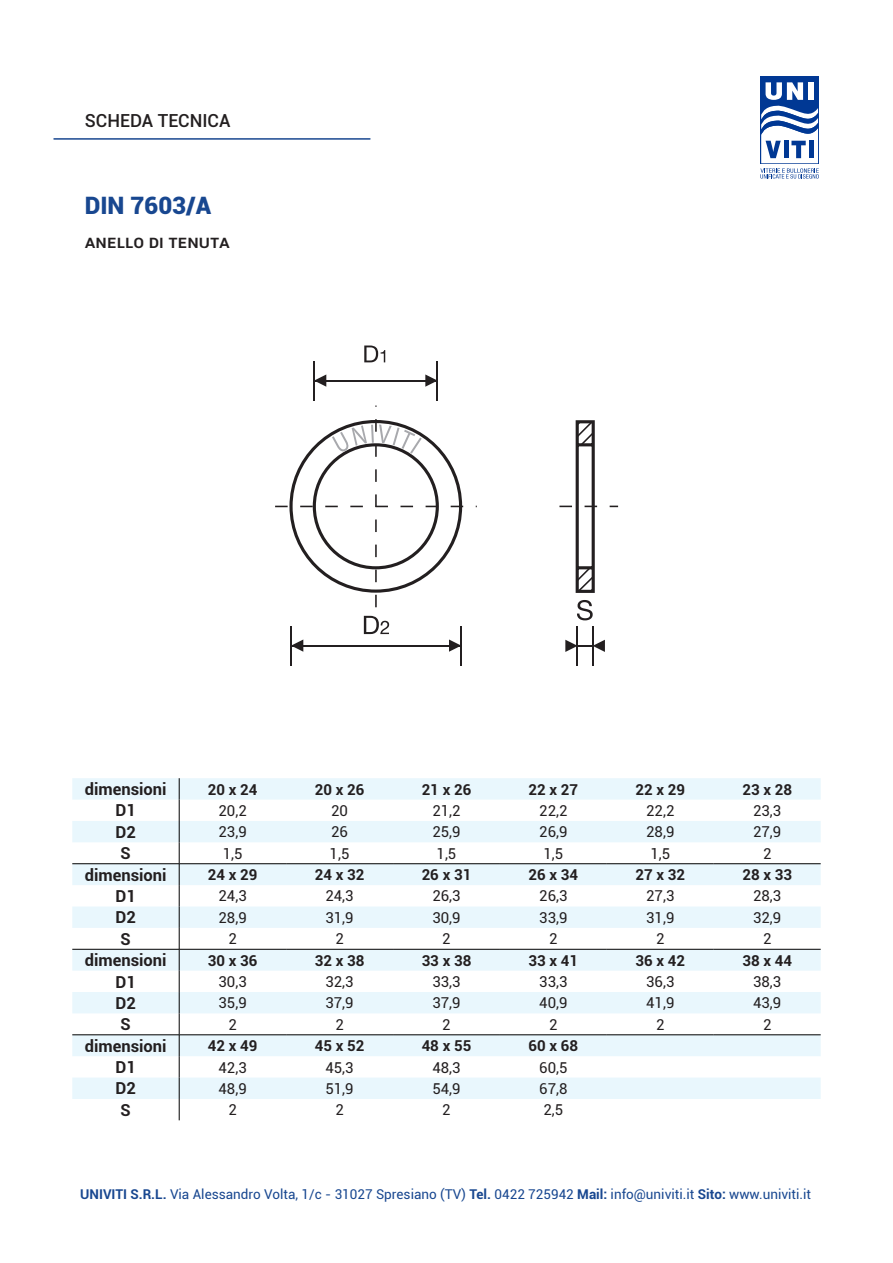
<style>
.page{position:relative;width:893px;height:1263px;background:#fff}
.page>*{position:absolute;margin:0;border:0;box-sizing:border-box;transform-origin:0 0}
.t1{font:900 24px "Roboto";color:#184790}
.t2{font:500 18px "Roboto";color:#231f20}
.t3{font:700 16.5px "Roboto";color:#231f20}
.t4{font:15px "Roboto";color:#231f20}
.t5{font:700 15px "Roboto";color:#231f20}
.t6{font:13.5px "Roboto";color:#184790}
.s1{font-weight:700}
</style>
<div class="page">
<svg style="left:760px;top:77px;width:59px;height:102px"></svg>
<hr style="left:54px;top:138px;width:316px;height:2px;background:#184790">
<svg style="left:72px;top:778px;width:749px;height:321px;fill:#e9f7fd"></svg>
<hr style="left:72px;top:863px;width:107px;height:1px;background:#000">
<hr style="left:179px;top:863px;width:107px;height:1px;background:#000">
<hr style="left:286px;top:863px;width:107px;height:1px;background:#000">
<hr style="left:393px;top:863px;width:107px;height:1px;background:#000">
<hr style="left:500px;top:863px;width:107px;height:1px;background:#000">
<hr style="left:607px;top:863px;width:107px;height:1px;background:#000">
<hr style="left:714px;top:863px;width:107px;height:1px;background:#000">
<hr style="left:72px;top:949px;width:107px;height:1px;background:#000">
<hr style="left:179px;top:949px;width:107px;height:1px;background:#000">
<hr style="left:286px;top:949px;width:107px;height:1px;background:#000">
<hr style="left:393px;top:949px;width:107px;height:1px;background:#000">
<hr style="left:500px;top:949px;width:107px;height:1px;background:#000">
<hr style="left:607px;top:949px;width:107px;height:1px;background:#000">
<hr style="left:714px;top:949px;width:107px;height:1px;background:#000">
<hr style="left:72px;top:1034px;width:107px;height:1px;background:#000">
<hr style="left:179px;top:1034px;width:107px;height:1px;background:#000">
<svg style="left:179px;top:778px;width:1px;height:342px"></svg>
<hr style="left:286px;top:1034px;width:107px;height:1px;background:#000">
<hr style="left:393px;top:1034px;width:107px;height:1px;background:#000">
<hr style="left:500px;top:1034px;width:107px;height:1px;background:#000">
<hr style="left:607px;top:1034px;width:107px;height:1px;background:#000">
<hr style="left:714px;top:1034px;width:107px;height:1px;background:#000">
<svg style="left:559px;top:420px;width:38px;height:173px"></svg>
<svg style="left:275px;top:419px;width:188px;height:188px"></svg>
<hr style="left:592px;top:626px;width:2px;height:40px;background:#231f20">
<svg style="left:364px;top:345px;width:21px;height:17px"></svg>
<hr style="left:314px;top:361px;width:1px;height:40px;background:#231f20">
<hr style="left:314px;top:380px;width:123px;height:2px;background:#231f20">
<hr style="left:436px;top:361px;width:2px;height:40px;background:#231f20">
<hr style="left:290px;top:626px;width:2px;height:40px;background:#231f20">
<hr style="left:291px;top:645px;width:170px;height:2px;background:#231f20">
<svg style="left:364px;top:616px;width:25px;height:18px"></svg>
<hr style="left:460px;top:626px;width:2px;height:40px;background:#231f20">
<hr style="left:576px;top:626px;width:2px;height:40px;background:#231f20">
<svg style="left:577px;top:600px;width:16px;height:20px"></svg>
<svg style="left:565px;top:640px;width:40px;height:12px"></svg>
<svg style="left:292px;top:639px;width:11px;height:13px"></svg>
<svg style="left:449px;top:639px;width:11px;height:13px"></svg>
<svg style="left:315px;top:374px;width:11px;height:13px"></svg>
<svg style="left:425px;top:374px;width:11px;height:13px"></svg>
<p class="t2" style="left:85px;top:107px;width:147px">SCHEDA TECNICA</p>
<p class="t1" style="left:85px;top:188px;width:128px">DIN 7603/A</p>
<p class="t2" style="left:85px;top:229px;width:147px">anello di tenuta</p>
<p class="t3" style="left:85px;top:777px;width:83px">dimensioni</p>
<p class="t5" style="left:208px;top:779px;width:51px">20 x 24</p>
<p class="t5" style="left:315px;top:779px;width:51px">20 x 26</p>
<p class="t5" style="left:422px;top:779px;width:51px">21 x 26</p>
<p class="t5" style="left:529px;top:779px;width:51px">22 x 27</p>
<p class="t5" style="left:635px;top:779px;width:51px">22 x 29</p>
<p class="t5" style="left:742px;top:779px;width:51px">23 x 28</p>
<p class="t3" style="left:116px;top:799px;width:22px">D1</p>
<p class="t4" style="left:218px;top:800px;width:30px">20,2</p>
<p class="t4" style="left:331px;top:800px;width:18px">20</p>
<p class="t4" style="left:432px;top:800px;width:30px">21,2</p>
<p class="t4" style="left:539px;top:800px;width:30px">22,2</p>
<p class="t4" style="left:646px;top:800px;width:30px">22,2</p>
<p class="t4" style="left:753px;top:800px;width:30px">23,3</p>
<p class="t3" style="left:116px;top:820px;width:22px">D2</p>
<p class="t4" style="left:218px;top:821px;width:30px">23,9</p>
<p class="t4" style="left:331px;top:821px;width:18px">26</p>
<p class="t4" style="left:432px;top:821px;width:30px">25,9</p>
<p class="t4" style="left:539px;top:821px;width:30px">26,9</p>
<p class="t4" style="left:646px;top:821px;width:30px">28,9</p>
<p class="t4" style="left:753px;top:821px;width:30px">27,9</p>
<p class="t3" style="left:121px;top:842px;width:12px">S</p>
<p class="t4" style="left:223px;top:843px;width:21px">1,5</p>
<p class="t4" style="left:330px;top:843px;width:21px">1,5</p>
<p class="t4" style="left:437px;top:843px;width:21px">1,5</p>
<p class="t4" style="left:543px;top:843px;width:21px">1,5</p>
<p class="t4" style="left:650px;top:843px;width:21px">1,5</p>
<p class="t4" style="left:763px;top:843px;width:10px">2</p>
<p class="t3" style="left:85px;top:863px;width:83px">dimensioni</p>
<p class="t5" style="left:208px;top:864px;width:51px">24 x 29</p>
<p class="t5" style="left:315px;top:864px;width:51px">24 x 32</p>
<p class="t5" style="left:422px;top:864px;width:51px">26 x 31</p>
<p class="t5" style="left:529px;top:864px;width:51px">26 x 34</p>
<p class="t5" style="left:635px;top:864px;width:51px">27 x 32</p>
<p class="t5" style="left:742px;top:864px;width:51px">28 x 33</p>
<p class="t3" style="left:116px;top:884px;width:22px">D1</p>
<p class="t4" style="left:218px;top:885px;width:30px">24,3</p>
<p class="t4" style="left:325px;top:885px;width:30px">24,3</p>
<p class="t4" style="left:432px;top:885px;width:30px">26,3</p>
<p class="t4" style="left:539px;top:885px;width:30px">26,3</p>
<p class="t4" style="left:646px;top:885px;width:30px">27,3</p>
<p class="t4" style="left:753px;top:885px;width:30px">28,3</p>
<p class="t3" style="left:116px;top:906px;width:22px">D2</p>
<p class="t4" style="left:218px;top:907px;width:30px">28,9</p>
<p class="t4" style="left:325px;top:907px;width:30px">31,9</p>
<p class="t4" style="left:432px;top:907px;width:30px">30,9</p>
<p class="t4" style="left:539px;top:907px;width:30px">33,9</p>
<p class="t4" style="left:646px;top:907px;width:30px">31,9</p>
<p class="t4" style="left:753px;top:907px;width:30px">32,9</p>
<p class="t3" style="left:121px;top:927px;width:12px">S</p>
<p class="t4" style="left:228px;top:928px;width:10px">2</p>
<p class="t4" style="left:335px;top:928px;width:10px">2</p>
<p class="t4" style="left:442px;top:928px;width:10px">2</p>
<p class="t4" style="left:549px;top:928px;width:10px">2</p>
<p class="t4" style="left:656px;top:928px;width:10px">2</p>
<p class="t4" style="left:763px;top:928px;width:10px">2</p>
<p class="t3" style="left:85px;top:949px;width:83px">dimensioni</p>
<p class="t5" style="left:208px;top:950px;width:51px">30 x 36</p>
<p class="t5" style="left:315px;top:950px;width:51px">32 x 38</p>
<p class="t5" style="left:422px;top:950px;width:51px">33 x 38</p>
<p class="t5" style="left:529px;top:950px;width:51px">33 x 41</p>
<p class="t5" style="left:635px;top:950px;width:51px">36 x 42</p>
<p class="t5" style="left:742px;top:950px;width:51px">38 x 44</p>
<p class="t3" style="left:116px;top:970px;width:22px">D1</p>
<p class="t4" style="left:218px;top:971px;width:30px">30,3</p>
<p class="t4" style="left:325px;top:971px;width:30px">32,3</p>
<p class="t4" style="left:432px;top:971px;width:30px">33,3</p>
<p class="t4" style="left:539px;top:971px;width:30px">33,3</p>
<p class="t4" style="left:646px;top:971px;width:30px">36,3</p>
<p class="t4" style="left:753px;top:971px;width:30px">38,3</p>
<p class="t3" style="left:116px;top:991px;width:22px">D2</p>
<p class="t4" style="left:218px;top:992px;width:30px">35,9</p>
<p class="t4" style="left:325px;top:992px;width:30px">37,9</p>
<p class="t4" style="left:432px;top:992px;width:30px">37,9</p>
<p class="t4" style="left:539px;top:992px;width:30px">40,9</p>
<p class="t4" style="left:646px;top:992px;width:30px">41,9</p>
<p class="t4" style="left:753px;top:992px;width:30px">43,9</p>
<p class="t3" style="left:121px;top:1013px;width:12px">S</p>
<p class="t4" style="left:228px;top:1014px;width:10px">2</p>
<p class="t4" style="left:335px;top:1014px;width:10px">2</p>
<p class="t4" style="left:442px;top:1014px;width:10px">2</p>
<p class="t4" style="left:549px;top:1014px;width:10px">2</p>
<p class="t4" style="left:656px;top:1014px;width:10px">2</p>
<p class="t4" style="left:763px;top:1014px;width:10px">2</p>
<p class="t3" style="left:85px;top:1034px;width:83px">dimensioni</p>
<p class="t5" style="left:208px;top:1035px;width:51px">42 x 49</p>
<p class="t5" style="left:315px;top:1035px;width:51px">45 x 52</p>
<p class="t5" style="left:422px;top:1035px;width:51px">48 x 55</p>
<p class="t5" style="left:529px;top:1035px;width:51px">60 x 68</p>
<p class="t3" style="left:116px;top:1055px;width:22px">D1</p>
<p class="t4" style="left:218px;top:1057px;width:30px">42,3</p>
<p class="t4" style="left:325px;top:1057px;width:30px">45,3</p>
<p class="t4" style="left:432px;top:1057px;width:30px">48,3</p>
<p class="t4" style="left:539px;top:1057px;width:30px">60,5</p>
<p class="t3" style="left:116px;top:1077px;width:22px">D2</p>
<p class="t4" style="left:218px;top:1078px;width:30px">48,9</p>
<p class="t4" style="left:325px;top:1078px;width:30px">51,9</p>
<p class="t4" style="left:432px;top:1078px;width:30px">54,9</p>
<p class="t4" style="left:539px;top:1078px;width:30px">67,8</p>
<p class="t3" style="left:121px;top:1098px;width:12px">S</p>
<p class="t4" style="left:228px;top:1099px;width:10px">2</p>
<p class="t4" style="left:335px;top:1099px;width:10px">2</p>
<p class="t4" style="left:442px;top:1099px;width:10px">2</p>
<p class="t4" style="left:543px;top:1099px;width:21px">2,5</p>
<p class="t6" style="left:80px;top:1184px;width:732px"><span class="s1">UNIVITI S.R.L.</span> Via Alessandro Volta, 1/c - 31027 Spresiano (TV) <span class="s1">Tel.</span> 0422 725942 <span class="s1">Mail:</span> info@univiti.it <span class="s1">Sito:</span> www.univiti.it</p>
</div>
